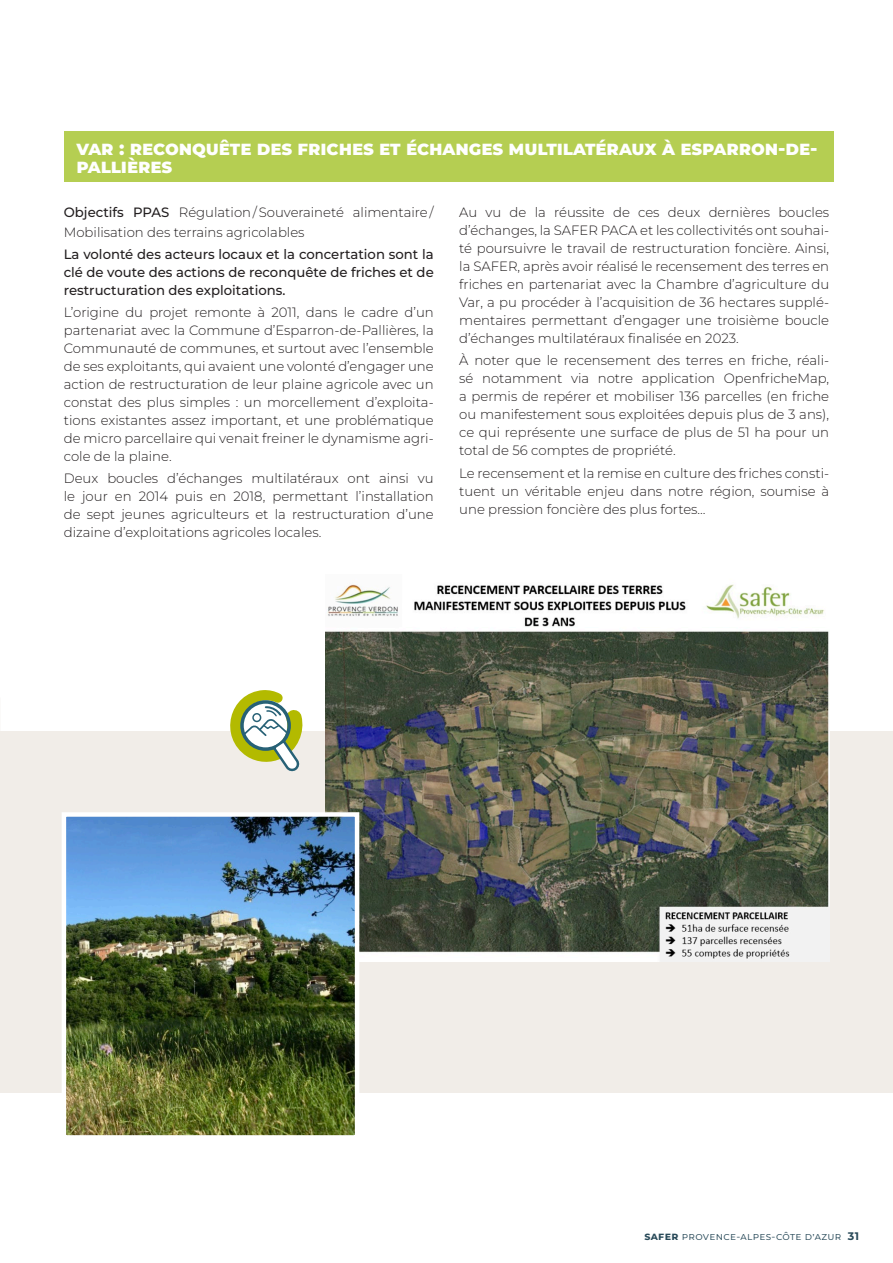
<style>
.page{position:relative;width:893px;height:1263px;background:#fff}
.page>*{position:absolute;margin:0;border:0;box-sizing:border-box;transform-origin:0 0}
.INTER_Departement{font:800 19.5px/18px "Montserrat";letter-spacing:-.005em;color:#fff}
.TexteCOURANT{font:300 13.5px/18px "Montserrat";color:#231f20;text-align:justify}
.TexteCOURANT-2{font:500 13.5px/18px "Montserrat";color:#231f20;text-align:justify}
.CHAPO_2{font:300 13.5px/19.5px "Montserrat";color:#231f20}
.t1{font:10.5px "Montserrat";letter-spacing:.04em;color:#294a59}
.s1{font-weight:500}
.s2{font-weight:700;font-size:10.95px}
</style>
<div class="page">
<div style="left:0;top:731px;width:893px;height:362px;background:#f1ede8"></div>
<div style="left:64px;top:132px;width:769px;height:50px;background:#b5ce52"></div>
<img style="left:325px;top:584px;width:504px;height:378px">
<svg style="left:230px;top:690px;width:73px;height:82px"></svg>
<img style="left:67px;top:817px;width:287px;height:318px">
<div style="left:62px;top:812px;width:297px;height:328px;border:4px solid #fff"></div>
<p class="INTER_Departement" style="left:77px;top:139px;width:742px">VAR : RECONQUÊTE DES FRICHES ET ÉCHANGES MULTILATÉRAUX À ESPARRON-DE-<br>PALLIÈRES</p>
<p class="CHAPO_2" style="left:64px;top:202px;width:371px"><span class="s1">Objectifs PPAS</span> Régulation / Souveraineté alimentaire /<br>Mobilisation des terrains agricolables</p>
<p class="TexteCOURANT-2" style="left:64px;top:245px;width:371px">La volonté des acteurs locaux et la concertation sont la clé de voute des actions de reconquête de friches et de restructuration des exploitations.</p>
<p class="TexteCOURANT" style="left:64px;top:303px;width:371px">L’origine du projet remonte à 2011, dans le cadre d’un partenariat avec la Commune d’Esparron-de-Pallières, la Communauté de communes, et surtout avec l’ensemble de ses exploitants, qui avaient une volonté d’engager une action de restructuration de leur plaine agricole avec un constat des plus simples : un morcellement d’exploita&shy;tions existantes assez important, et une problématique de micro parcellaire qui venait freiner le dynamisme agri&shy;cole de la plaine.</p>
<p class="TexteCOURANT" style="left:64px;top:469px;width:371px">Deux boucles d’échanges multilatéraux ont ainsi vu le jour en 2014 puis en 2018, permettant l’installation de sept jeunes agriculteurs et la restructuration d’une dizaine d’exploitations agricoles locales.</p>
<p class="TexteCOURANT" style="left:459px;top:203px;width:371px">Au vu de la réussite de ces deux dernières boucles d’échanges, la SAFER PACA et les collectivités ont souhai&shy;té poursuivre le travail de restructuration foncière. Ainsi, la SAFER, après avoir réalisé le recensement des terres en friches en partenariat avec la Chambre d’agriculture du Var, a pu procéder à l’acquisition de 36 hectares supplé&shy;mentaires permettant d’engager une troisième boucle d’échanges multilatéraux finalisée en 2023.</p>
<p class="TexteCOURANT" style="left:459px;top:351px;width:371px">À noter que le recensement des terres en friche, réali&shy;sé notamment via notre application OpenfricheMap, a permis de repérer et mobiliser 136 parcelles (en friche ou manifestement sous exploitées depuis plus de 3 ans), ce qui représente une surface de plus de 51 ha pour un total de 56 comptes de propriété.</p>
<p class="TexteCOURANT" style="left:459px;top:464px;width:371px">Le recensement et la remise en culture des friches consti&shy;tuent un véritable enjeu dans notre région, soumise à une pression foncière des plus fortes…</p>
<p class="t1" style="left:644px;top:1229px;width:216px"><span class="s2">safer</span> provence-alpes-côte d’azur <span class="s2">31</span></p>
</div>
